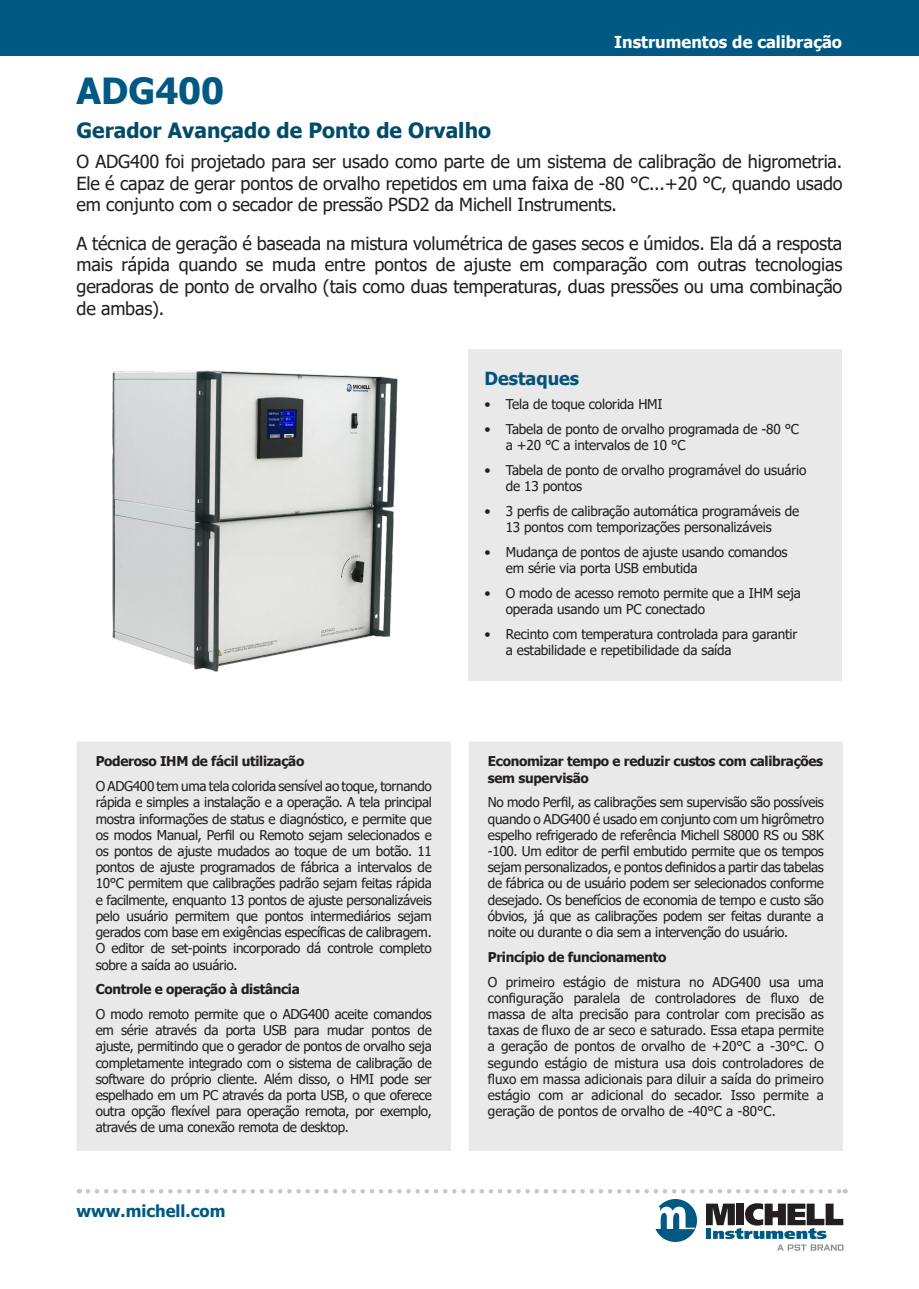
<style>
.page{position:relative;width:919px;height:1289px;background:#fff}
.page>*{position:absolute;margin:0;border:0;box-sizing:border-box;transform-origin:0 0}
.Sub_heading{font:700 36px "Tahoma";color:#005983}
.Sub_heading-2{font:700 21px "Tahoma";color:#014b69}
.Main_description{font:18px/21.6px "Tahoma";letter-spacing:-.01em;color:#231f20;text-align:justify}
.Heading_3{font:700 18px "Tahoma";color:#005983}
.t1{font:700 16.5px "Tahoma";color:#fff}
.t2{font:700 16.5px "Tahoma";color:#005983}
.Heading_3-2{font:13.5px/16.2px "Tahoma";letter-spacing:-.01em;color:#231f20}
.Heading_3-3{font:700 13.5px/16.2px "Tahoma";letter-spacing:-.025em;color:#231f20}
</style>
<div class="page">
<div style="left:0;top:0;width:918px;height:55px;background:#005983"></div>
<svg style="left:88px;top:1189px;width:757px;height:61px"></svg>
<img style="left:112px;top:370px;width:286px;height:302px">
<div style="left:468px;top:349px;width:374px;height:331px;background:#e9e9e9"></div>
<div style="left:77px;top:742px;width:373px;height:408px;background:#e9e9e9"></div>
<div style="left:469px;top:742px;width:373px;height:408px;background:#e9e9e9"></div>
<p class="t1" style="left:614px;top:30px;width:229px">Instrumentos de calibração</p>
<p class="Sub_heading" style="left:77px;top:66px;width:149px">ADG400</p>
<p class="Sub_heading-2" style="left:77px;top:115px;width:416px">Gerador Avançado de Ponto de Orvalho</p>
<p class="Main_description" style="left:77px;top:152px;width:767px">O ADG400 foi projetado para ser usado como parte de um sistema de calibração de higrometria.<br>Ele é capaz de gerar pontos de orvalho repetidos em uma faixa de -80 °C...+20 °C, quando usado em conjunto com o secador de pressão PSD2 da Michell Instruments.</p>
<p class="Main_description" style="left:77px;top:233px;width:767px">A técnica de geração é baseada na mistura volumétrica de gases secos e úmidos. Ela dá a resposta mais rápida quando se muda entre pontos de ajuste em comparação com outras tecnologias geradoras de ponto de orvalho (tais como duas temperaturas, duas pressões ou uma combinação de ambas).</p>
<p class="Heading_3-3" style="left:96px;top:754px;width:210px">Poderoso IHM de fácil utilização</p>
<p class="Heading_3-2" style="left:96px;top:779px;width:337px;text-align:justify">O ADG400 tem uma tela colorida sensível ao toque, tornando rápida e simples a instalação e a operação. A tela principal mostra informações de status e diagnóstico, e permite que os modos Manual, Perfil ou Remoto sejam selecionados e os pontos de ajuste mudados ao toque de um botão. 11 pontos de ajuste programados de fábrica a intervalos de 10°C permitem que calibrações padrão sejam feitas rápida e facilmente, enquanto 13 pontos de ajuste personalizáveis pelo usuário permitem que pontos intermediários sejam gerados com base em exigências específicas de calibragem.<br>O editor de set-points incorporado dá controle completo sobre a saída ao usuário.</p>
<p class="Heading_3-3" style="left:96px;top:981px;width:205px">Controle e operação à distância</p>
<p class="Heading_3-2" style="left:96px;top:1006px;width:337px;text-align:justify">O modo remoto permite que o ADG400 aceite comandos em série através da porta USB para mudar pontos de ajuste, permitindo que o gerador de pontos de orvalho seja completamente integrado com o sistema de calibração de software do próprio cliente. Além disso, o HMI pode ser espelhado em um PC através da porta USB, o que oferece outra opção flexível para operação remota, por exemplo, através de uma conexão remota de desktop.</p>
<p class="t2" style="left:77px;top:1198px;width:150px">www.michell.com</p>
<p class="Heading_3" style="left:484px;top:365px;width:96px">Destaques</p>
<p class="Heading_3-2" style="left:484px;top:397px;width:180px">• Tela de toque colorida HMI</p>
<p class="Heading_3-2" style="left:505px;top:421px;width:295px;text-indent:-21px">• Tabela de ponto de orvalho programada de -80 °C a +20 °C a intervalos de 10 °C</p>
<p class="Heading_3-2" style="left:505px;top:462px;width:302px;text-indent:-21px">• Tabela de ponto de orvalho programável do usuário de 13 pontos</p>
<p class="Heading_3-2" style="left:484px;top:503px;width:316px;text-align:center">• 3 perfis de calibração automática programáveis de<br>13 pontos com temporizações personalizáveis</p>
<p class="Heading_3-2" style="left:505px;top:544px;width:283px;text-indent:-21px">• Mudança de pontos de ajuste usando comandos em série via porta USB embutida</p>
<p class="Heading_3-2" style="left:505px;top:585px;width:296px;text-indent:-21px">• O modo de acesso remoto permite que a IHM seja operada usando um PC conectado</p>
<p class="Heading_3-2" style="left:505px;top:626px;width:293px;text-indent:-21px">• Recinto com temperatura controlada para garantir a estabilidade e repetibilidade da saída</p>
<p class="Heading_3-3" style="left:488px;top:754px;width:337px">Economizar tempo e reduzir custos com calibrações sem supervisão</p>
<p class="Heading_3-2" style="left:488px;top:795px;width:337px;text-align:justify">No modo Perfil, as calibrações sem supervisão são possíveis quando o ADG400 é usado em conjunto com um higrômetro espelho refrigerado de referência Michell S8000 RS ou S8K -100. Um editor de perfil embutido permite que os tempos sejam personalizados, e pontos definidos a partir das tabelas de fábrica ou de usuário podem ser selecionados conforme desejado. Os benefícios de economia de tempo e custo são óbvios, já que as calibrações podem ser feitas durante a noite ou durante o dia sem a intervenção do usuário.</p>
<p class="Heading_3-3" style="left:488px;top:949px;width:180px">Princípio de funcionamento</p>
<p class="Heading_3-2" style="left:488px;top:974px;width:337px;text-align:justify">O primeiro estágio de mistura no ADG400 usa uma configuração paralela de controladores de fluxo de massa de alta precisão para controlar com precisão as taxas de fluxo de ar seco e saturado. Essa etapa permite a geração de pontos de orvalho de +20°C a -30°C. O segundo estágio de mistura usa dois controladores de fluxo em massa adicionais para diluir a saída do primeiro estágio com ar adicional do secador. Isso permite a geração de pontos de orvalho de -40°C a -80°C.</p>
</div>
